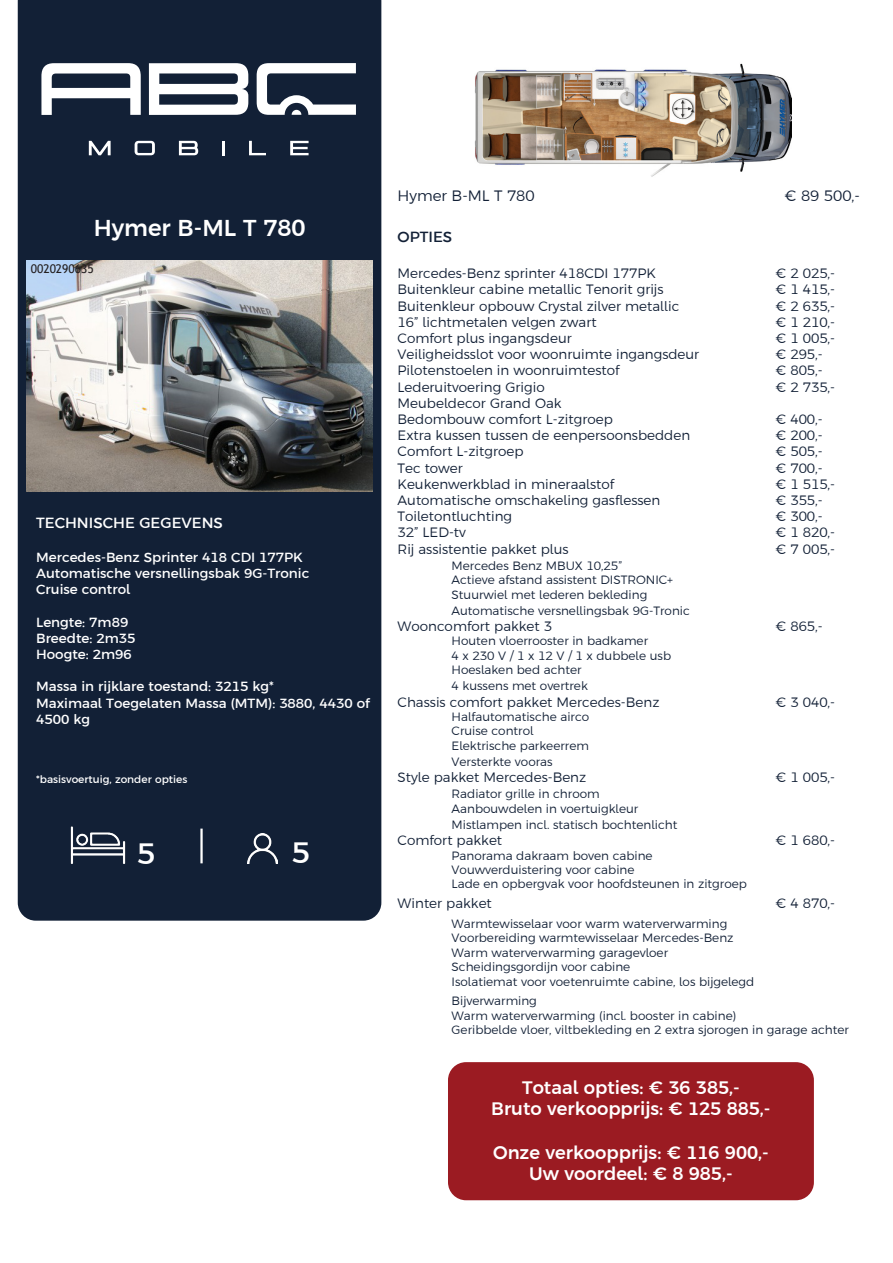
<style>
.page{position:relative;width:893px;height:1263px;background:#fff}
.page>*{position:absolute;margin:0;border:0;box-sizing:border-box;transform-origin:0 0}
.t1{font:30px "Argentum Sans";color:#fff}
.t2{font:500 22.95px "Argentum Sans";color:#fff}
.t3{font:500 18px "Argentum Sans";color:#fff}
.t4{font:300 15px "Argentum Sans";color:#122036}
.t5{font:15px "Argentum Sans";color:#fff}
.t6{font:15px "Argentum Sans";color:#122036}
.t7{font:300 13.5px "Argentum Sans";color:#122036}
.t8{font:13.5px/16.2px "Argentum Sans";color:#fff}
.t9{font:300 12px "Argentum Sans";color:#122036}
.t10{font:12px "Trebuchet MS";color:#231f20}
.t11{font:10.5px "Argentum Sans";color:#fff}
</style>
<div class="page">
<div style="left:448px;top:1062px;width:366px;height:138px;background:#9b1b22;border-radius:18px"></div>
<div style="left:18px;top:0;width:363px;height:921px;background:#122036"></div>
<img style="left:26px;top:261px;width:347px;height:231px">
<img style="left:475px;top:63px;width:316px;height:114px">
<svg style="left:41px;top:63px;width:100px;height:52px"></svg>
<svg style="left:149px;top:63px;width:99px;height:52px"></svg>
<svg style="left:257px;top:63px;width:99px;height:52px"></svg>
<svg style="left:89px;top:141px;width:22px;height:14px"></svg>
<svg style="left:135px;top:141px;width:20px;height:14px"></svg>
<svg style="left:179px;top:141px;width:19px;height:14px"></svg>
<hr style="left:222px;top:141px;width:3px;height:14px;background:#fff">
<svg style="left:249px;top:141px;width:17px;height:14px"></svg>
<svg style="left:290px;top:141px;width:19px;height:14px"></svg>
<img style="left:70px;top:826px;width:56px;height:38px">
<hr style="left:200px;top:828px;width:3px;height:35px;background:#fff">
<img style="left:248px;top:833px;width:30px;height:30px">
<p class="t2" style="left:94px;top:210px;width:213px">Hymer B-ML T 780</p>
<p class="t10" style="left:31px;top:261px;width:64px">0020290635</p>
<p class="t5" style="left:36px;top:511px;width:188px">TECHNISCHE GEGEVENS</p>
<p class="t8" style="left:36px;top:548px;width:268px">Mercedes-Benz Sprinter 418 CDI 177PK</p>
<p class="t8" style="left:36px;top:564px;width:275px">Automatische versnellingsbak 9G-Tronic</p>
<p class="t8" style="left:36px;top:580px;width:96px">Cruise control</p>
<p class="t8" style="left:36px;top:613px;width:94px">Lengte: 7m89</p>
<p class="t8" style="left:36px;top:629px;width:101px">Breedte: 2m35</p>
<p class="t8" style="left:36px;top:645px;width:97px">Hoogte: 2m96</p>
<p class="t8" style="left:36px;top:677px;width:239px">Massa in rijklare toestand: 3215 kg*</p>
<p class="t8" style="left:36px;top:694px;width:335px">Maximaal Toegelaten Massa (MTM): 3880, 4430 of<br>4500 kg</p>
<p class="t11" style="left:36px;top:771px;width:153px">*basisvoertuig, zonder opties</p>
<p class="t1" style="left:137px;top:830px;width:20px">5</p>
<p class="t1" style="left:291px;top:829px;width:20px">5</p>
<p class="t4" style="left:398px;top:184px;width:139px">Hymer B-ML T 780</p>
<p class="t4" style="left:785px;top:184px;width:77px">€ 89 500,-</p>
<p class="t6" style="left:398px;top:225px;width:56px">OPTIES</p>
<p class="t7" style="left:398px;top:263px;width:260px">Mercedes-Benz sprinter 418CDI 177PK</p>
<p class="t7" style="left:776px;top:263px;width:61px">€ 2 025,-</p>
<p class="t7" style="left:398px;top:279px;width:267px">Buitenkleur cabine metallic Tenorit grijs</p>
<p class="t7" style="left:776px;top:279px;width:61px">€ 1 415,-</p>
<p class="t7" style="left:398px;top:295px;width:283px">Buitenkleur opbouw Crystal zilver metallic</p>
<p class="t7" style="left:776px;top:295px;width:61px">€ 2 635,-</p>
<p class="t7" style="left:398px;top:312px;width:201px">16” lichtmetalen velgen zwart</p>
<p class="t7" style="left:776px;top:312px;width:61px">€ 1 210,-</p>
<p class="t7" style="left:398px;top:328px;width:176px">Comfort plus ingangsdeur</p>
<p class="t7" style="left:776px;top:328px;width:61px">€ 1 005,-</p>
<p class="t7" style="left:398px;top:344px;width:303px">Veiligheidsslot voor woonruimte ingangsdeur</p>
<p class="t7" style="left:776px;top:344px;width:49px">€ 295,-</p>
<p class="t7" style="left:398px;top:360px;width:223px">Pilotenstoelen in woonruimtestof</p>
<p class="t7" style="left:776px;top:360px;width:49px">€ 805,-</p>
<p class="t7" style="left:398px;top:376px;width:149px">Lederuitvoering Grigio</p>
<p class="t7" style="left:776px;top:376px;width:61px">€ 2 735,-</p>
<p class="t7" style="left:398px;top:393px;width:165px">Meubeldecor Grand Oak</p>
<p class="t7" style="left:398px;top:409px;width:217px">Bedombouw comfort L-zitgroep</p>
<p class="t7" style="left:776px;top:409px;width:49px">€ 400,-</p>
<p class="t7" style="left:398px;top:425px;width:294px">Extra kussen tussen de eenpersoonsbedden</p>
<p class="t7" style="left:776px;top:425px;width:49px">€ 200,-</p>
<p class="t7" style="left:398px;top:441px;width:127px">Comfort L-zitgroep</p>
<p class="t7" style="left:776px;top:441px;width:49px">€ 505,-</p>
<p class="t7" style="left:398px;top:457px;width:67px">Tec tower</p>
<p class="t7" style="left:776px;top:457px;width:49px">€ 700,-</p>
<p class="t7" style="left:398px;top:474px;width:218px">Keukenwerkblad in mineraalstof</p>
<p class="t7" style="left:776px;top:474px;width:61px">€ 1 515,-</p>
<p class="t7" style="left:398px;top:490px;width:264px">Automatische omschakeling gasflessen</p>
<p class="t7" style="left:776px;top:490px;width:49px">€ 355,-</p>
<p class="t7" style="left:398px;top:506px;width:116px">Toiletontluchting</p>
<p class="t7" style="left:776px;top:506px;width:49px">€ 300,-</p>
<p class="t7" style="left:398px;top:522px;width:70px">32” LED-tv</p>
<p class="t7" style="left:776px;top:522px;width:61px">€ 1 820,-</p>
<p class="t7" style="left:398px;top:538px;width:173px">Rij assistentie pakket plus</p>
<p class="t7" style="left:776px;top:538px;width:61px">€ 7 005,-</p>
<p class="t9" style="left:452px;top:556px;width:172px">Mercedes Benz MBUX 10,25”</p>
<p class="t9" style="left:452px;top:571px;width:223px">Actieve afstand assistent DISTRONIC+</p>
<p class="t9" style="left:452px;top:585px;width:197px">Stuurwiel met lederen bekleding</p>
<p class="t9" style="left:452px;top:601px;width:240px">Automatische versnellingsbak 9G-Tronic</p>
<p class="t7" style="left:398px;top:616px;width:156px">Wooncomfort pakket 3</p>
<p class="t7" style="left:776px;top:616px;width:49px">€ 865,-</p>
<p class="t9" style="left:452px;top:632px;width:198px">Houten vloerrooster in badkamer</p>
<p class="t9" style="left:452px;top:646px;width:221px">4 x 230 V / 1 x 12 V / 1 x dubbele usb</p>
<p class="t9" style="left:452px;top:661px;width:131px">Hoeslaken bed achter</p>
<p class="t9" style="left:452px;top:677px;width:138px">4 kussens met overtrek</p>
<p class="t7" style="left:398px;top:691px;width:263px">Chassis comfort pakket Mercedes-Benz</p>
<p class="t7" style="left:776px;top:691px;width:61px">€ 3 040,-</p>
<p class="t9" style="left:452px;top:708px;width:139px">Halfautomatische airco</p>
<p class="t9" style="left:452px;top:722px;width:83px">Cruise control</p>
<p class="t9" style="left:452px;top:736px;width:139px">Elektrische parkeerrem</p>
<p class="t9" style="left:452px;top:753px;width:102px">Versterkte vooras</p>
<p class="t7" style="left:398px;top:767px;width:190px">Style pakket Mercedes-Benz</p>
<p class="t7" style="left:776px;top:767px;width:61px">€ 1 005,-</p>
<p class="t9" style="left:452px;top:785px;width:150px">Radiator grille in chroom</p>
<p class="t9" style="left:452px;top:799px;width:188px">Aanbouwdelen in voertuigkleur</p>
<p class="t9" style="left:452px;top:816px;width:227px">Mistlampen incl. statisch bochtenlicht</p>
<p class="t7" style="left:398px;top:830px;width:106px">Comfort pakket</p>
<p class="t7" style="left:776px;top:830px;width:61px">€ 1 680,-</p>
<p class="t9" style="left:452px;top:846px;width:202px">Panorama dakraam boven cabine</p>
<p class="t9" style="left:452px;top:861px;width:184px">Vouwverduistering voor cabine</p>
<p class="t9" style="left:452px;top:875px;width:297px">Lade en opbergvak voor hoofdsteunen in zitgroep</p>
<p class="t7" style="left:398px;top:893px;width:96px">Winter pakket</p>
<p class="t7" style="left:776px;top:893px;width:61px">€ 4 870,-</p>
<p class="t9" style="left:452px;top:915px;width:277px">Warmtewisselaar voor warm waterverwarming</p>
<p class="t9" style="left:452px;top:929px;width:283px">Voorbereiding warmtewisselaar Mercedes-Benz</p>
<p class="t9" style="left:452px;top:943px;width:218px">Warm waterverwarming garagevloer</p>
<p class="t9" style="left:452px;top:958px;width:180px">Scheidingsgordijn voor cabine</p>
<p class="t9" style="left:452px;top:972px;width:304px">Isolatiemat voor voetenruimte cabine, los bijgelegd</p>
<p class="t9" style="left:452px;top:992px;width:87px">Bijverwarming</p>
<p class="t9" style="left:452px;top:1006px;width:286px">Warm waterverwarming (incl. booster in cabine)</p>
<p class="t9" style="left:452px;top:1021px;width:399px">Geribbelde vloer, viltbekleding en 2 extra sjorogen in garage achter</p>
<p class="t3" style="left:522px;top:1073px;width:219px">Totaal opties: € 36 385,-</p>
<p class="t3" style="left:491px;top:1095px;width:281px">Bruto verkoopprijs: € 125 885,-</p>
<p class="t3" style="left:493px;top:1138px;width:277px">Onze verkoopprijs: € 116 900,-</p>
<p class="t3" style="left:529px;top:1160px;width:205px">Uw voordeel: € 8 985,-</p>
</div>
